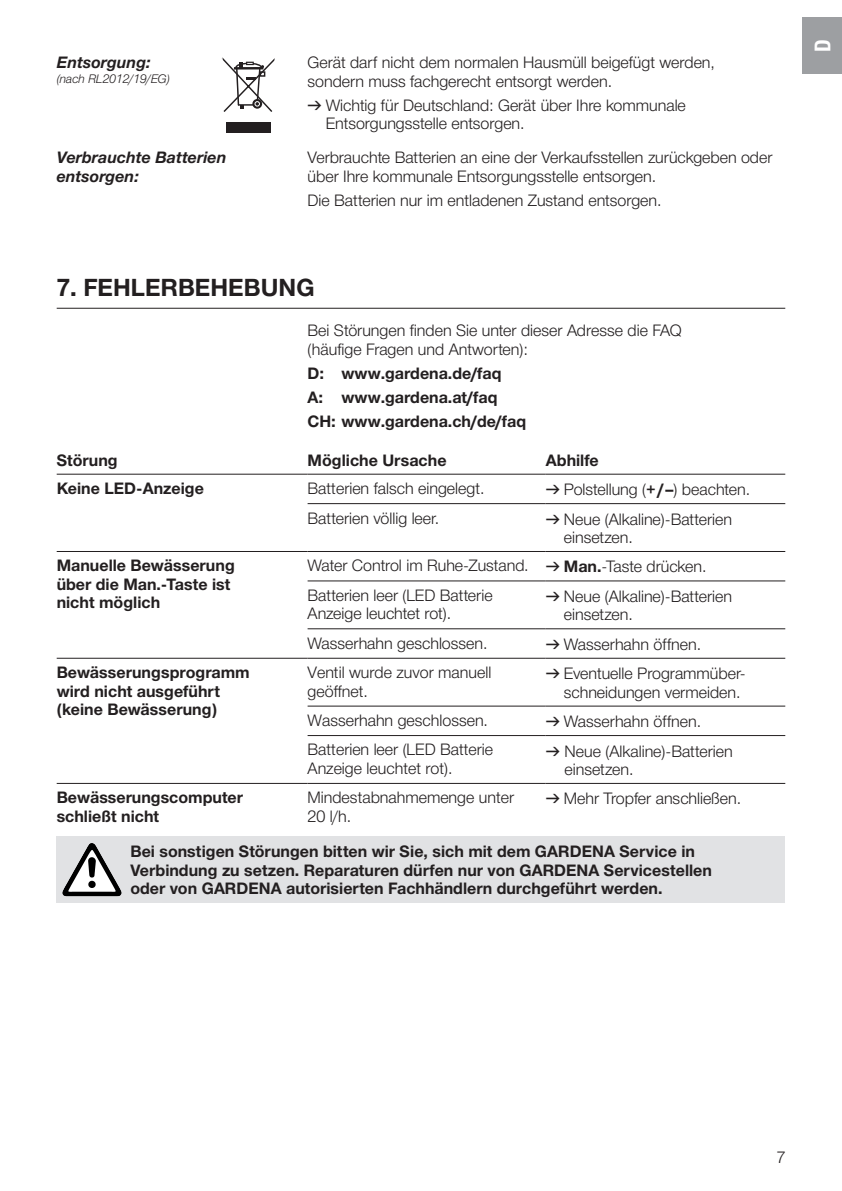
<style>
.page{position:relative;width:842px;height:1191px;background:#fff}
.page>*{position:absolute;margin:0;border:0;box-sizing:border-box;transform-origin:0 0}
.t1{font:700 24px "Gardena Sans";color:#231f20}
.t2{font:700 22px "Gardena Sans Cond";color:#fff}
.t3{font:16px/18.4px "Gardena Sans";color:#231f20}
.t4{font:700 16px/18.4px "Gardena Sans";color:#231f20}
.t5{font:italic 700 16px/18.4px "Gardena Sans";color:#231f20}
.t6{font:italic 12px "Gardena Sans";color:#231f20}
.s1{font-family:"Formdruck"}
.s2{font-weight:700}
</style>
<div class="page">
<div style="left:227px;top:122px;width:44px;height:11px;background:#231f20"></div>
<svg style="left:221px;top:57px;width:54px;height:55px"></svg>
<hr style="left:57px;top:308px;width:728px;height:1px;background:#231f20">
<hr style="left:57px;top:783px;width:251px;height:1px;background:#231f20">
<hr style="left:308px;top:783px;width:238px;height:1px;background:#231f20">
<hr style="left:546px;top:783px;width:239px;height:1px;background:#231f20">
<hr style="left:308px;top:705px;width:238px;height:1px;background:#231f20">
<hr style="left:546px;top:705px;width:239px;height:1px;background:#231f20">
<hr style="left:308px;top:735px;width:238px;height:1px;background:#231f20">
<hr style="left:546px;top:735px;width:239px;height:1px;background:#231f20">
<hr style="left:57px;top:474px;width:251px;height:1px;background:#231f20">
<hr style="left:308px;top:474px;width:238px;height:1px;background:#231f20">
<hr style="left:546px;top:474px;width:239px;height:1px;background:#231f20">
<hr style="left:308px;top:503px;width:238px;height:1px;background:#231f20">
<hr style="left:546px;top:503px;width:239px;height:1px;background:#231f20">
<hr style="left:57px;top:551px;width:251px;height:1px;background:#231f20">
<hr style="left:308px;top:551px;width:238px;height:1px;background:#231f20">
<hr style="left:546px;top:551px;width:239px;height:1px;background:#231f20">
<hr style="left:308px;top:580px;width:238px;height:1px;background:#231f20">
<hr style="left:546px;top:580px;width:239px;height:1px;background:#231f20">
<hr style="left:308px;top:628px;width:238px;height:1px;background:#231f20">
<hr style="left:546px;top:628px;width:239px;height:1px;background:#231f20">
<hr style="left:57px;top:658px;width:251px;height:1px;background:#231f20">
<hr style="left:308px;top:658px;width:238px;height:1px;background:#231f20">
<hr style="left:546px;top:658px;width:239px;height:1px;background:#231f20">
<div style="left:57px;top:836px;width:728px;height:66px;background:#e1e2e4"></div>
<img style="left:64px;top:843px;width:27px;height:45px">
<div style="left:802px;top:17px;width:40px;height:57px;background:#9d9fa2"></div>
<p class="t5" style="left:57px;top:52px;width:95px">Entsorgung:</p>
<p class="t6" style="left:57px;top:70px;width:115px">(nach RL2012/19/EG)</p>
<p class="t3" style="left:308px;top:53px;width:409px">Gerät darf nicht dem normalen Hausmüll beigefügt werden, sondern muss fachgerecht entsorgt werden.</p>
<p class="t3" style="left:326px;top:95px;width:362px;text-indent:-18px"><span class="s1">v</span> Wichtig für Deutschland: Gerät über Ihre kommunale<br>Entsorgungsstelle entsorgen.</p>
<p class="t5" style="left:57px;top:147px;width:171px">Verbrauchte Batterien entsorgen:</p>
<p class="t3" style="left:308px;top:148px;width:466px">Verbrauchte Batterien an eine der Verkaufsstellen zurückgeben oder über Ihre kommunale Entsorgungsstelle entsorgen.</p>
<p class="t3" style="left:308px;top:190px;width:355px">Die Batterien nur im entladenen Zustand entsorgen.</p>
<h1 class="t1" style="left:57px;top:270px;width:259px">7. FEHLERBEHEBUNG</h1>
<p class="t3" style="left:308px;top:321px;width:375px">Bei Störungen finden Sie unter dieser Adresse die FAQ (häufige Fragen und Antworten):</p>
<p class="t4" style="left:308px;top:360px;width:220px;line-height:24px">D: www.gardena.de/faq<br>A: www.gardena.at/faq<br>CH: www.gardena.ch/de/faq</p>
<p class="t4" style="left:57px;top:450px;width:63px">Störung</p>
<p class="t4" style="left:308px;top:450px;width:140px">Mögliche Ursache</p>
<p class="t4" style="left:546px;top:450px;width:55px">Abhilfe</p>
<p class="t4" style="left:57px;top:478px;width:149px">Keine LED-Anzeige</p>
<p class="t3" style="left:308px;top:478px;width:178px">Batterien falsch eingelegt.</p>
<p class="t3" style="left:546px;top:479px;width:206px"><span class="s1">v</span> Polstellung (<span class="s2">+/–</span>) beachten.</p>
<p class="t3" style="left:308px;top:508px;width:133px">Batterien völlig leer.</p>
<p class="t3" style="left:564px;top:509px;width:170px;text-indent:-18px"><span class="s1">v</span> Neue (Alkaline)-Batterien einsetzen.</p>
<p class="t4" style="left:57px;top:555px;width:180px">Manuelle Bewässerung über die Man.-Taste ist nicht möglich</p>
<p class="t3" style="left:308px;top:550px;width:400px;line-height:29.4px">Water Control im Ruhe-Zustand. <span class="s1">v</span> <span class="s2">Man.</span>-Taste drücken.<br>Batterien leer (LED Batterie</p>
<p class="t3" style="left:308px;top:604px;width:145px">Anzeige leuchtet rot).</p>
<p class="t3" style="left:564px;top:586px;width:170px;text-indent:-18px"><span class="s1">v</span> Neue (Alkaline)-Batterien einsetzen.</p>
<p class="t3" style="left:308px;top:633px;width:181px">Wasserhahn geschlossen.</p>
<p class="t3" style="left:546px;top:634px;width:157px"><span class="s1">v</span> Wasserhahn öffnen.</p>
<p class="t4" style="left:57px;top:662px;width:195px">Bewässerungsprogramm wird nicht ausgeführt (keine Bewässerung)</p>
<p class="t3" style="left:308px;top:662px;width:185px">Ventil wurde zuvor manuell geöffnet.</p>
<p class="t3" style="left:564px;top:663px;width:183px;text-indent:-18px"><span class="s1">v</span> Eventuelle Programmüber&shy;schneidungen vermeiden.</p>
<p class="t3" style="left:308px;top:710px;width:182px">Wasserhahn geschlossen.</p>
<p class="t3" style="left:546px;top:711px;width:157px"><span class="s1">v</span> Wasserhahn öffnen.</p>
<p class="t3" style="left:308px;top:740px;width:187px">Batterien leer (LED Batterie<br>Anzeige leuchtet rot).</p>
<p class="t3" style="left:564px;top:741px;width:170px;text-indent:-19px"><span class="s1">v</span> Neue (Alkaline)-Batterien einsetzen.</p>
<p class="t4" style="left:57px;top:787px;width:188px">Bewässerungscomputer schließt nicht</p>
<p class="t3" style="left:308px;top:788px;width:208px">Mindestabnahmemenge unter<br>20 l/h.</p>
<p class="t3" style="left:546px;top:789px;width:197px"><span class="s1">v</span> Mehr Tropfer anschließen.</p>
<p class="t4" style="left:130px;top:841px;width:583px">Bei sonstigen Störungen bitten wir Sie, sich mit dem GARDENA Service in<br>Verbindung zu setzen. Reparaturen dürfen nur von GARDENA Servicestellen oder von GARDENA autorisierten Fachhändlern durchgeführt werden.</p>
<h2 class="t2" style="left:807px;top:52px;width:14px;rotate:-90deg">D</h2>
<p class="t3" style="left:776px;top:1147px;width:10px">7</p>
</div>
